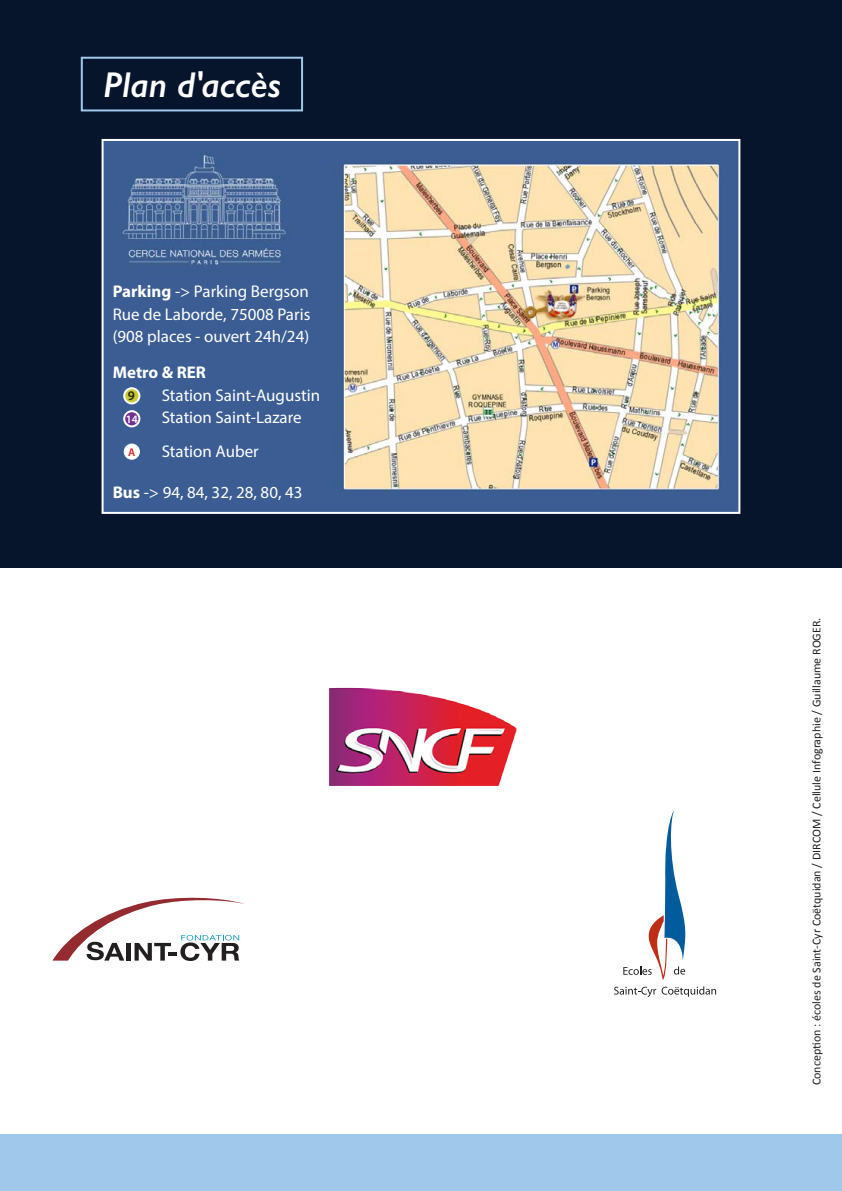
<style>
.page{position:relative;width:842px;height:1191px;background:#fff}
.page>*{position:absolute;margin:0;border:0;box-sizing:border-box;transform-origin:0 0}
.t1{font:italic 600 36px "Gill Sans";color:#fff}
.t2{font:17px/22.6px "Myriad Pro";color:#fff;text-align:justify}
.t3{font:700 17px "Myriad Pro";color:#fff}
.t4{font:600 13.2px "Myriad Pro";color:#231f20}
.t5{font:12px "Calibri";color:#231f20}
.t6{font:600 11.2px "Myriad Pro";color:#fff}
.t7{font:600 11.2px "Myriad Pro";color:#d1232a}
.s1{font-weight:700}
</style>
<div class="page">
<div style="left:0;top:0;width:842px;height:567px;background:#06152c"></div>
<div style="left:0;top:1134px;width:842px;height:57px;background:#a0c8ea"></div>
<img style="left:328px;top:687px;width:189px;height:99px">
<svg style="left:52px;top:897px;width:193px;height:64px"></svg>
<svg style="left:614px;top:986px;width:42px;height:11px"></svg>
<svg style="left:662px;top:986px;width:54px;height:10px"></svg>
<svg style="left:623px;top:809px;width:63px;height:171px"></svg>
<img style="left:105px;top:142px;width:632px;height:369px">
<div style="left:102px;top:139px;width:638px;height:375px;border:2px solid #fff"></div>
<div style="left:124px;top:388px;width:15px;height:15px;background:#c7ca2d;border-radius:50%"></div>
<div style="left:123px;top:387px;width:17px;height:17px;border:2px solid #fff;border-radius:50%"></div>
<div style="left:124px;top:411px;width:15px;height:15px;background:#733193;border-radius:50%"></div>
<div style="left:123px;top:410px;width:17px;height:17px;border:2px solid #fff;border-radius:50%"></div>
<div style="left:124px;top:444px;width:15px;height:15px;background:#fff;border-radius:50%"></div>
<div style="left:124px;top:443px;width:16px;height:17px;border:1px solid #fff;border-radius:50%"></div>
<div style="left:81px;top:57px;width:222px;height:54px;border:2px solid #a0c8ea"></div>
<h1 class="t1" style="left:103px;top:63px;width:180px">Plan d'accès</h1>
<p class="t2" style="left:113px;top:280px;width:199px"><span class="s1">Parking</span> -&gt; Parking Bergson Rue de Laborde, 75008 Paris (908 places - ouvert 24h/24)</p>
<p class="t3" style="left:113px;top:361px;width:95px">Metro &amp; RER</p>
<p class="t2" style="left:162px;top:383px;width:160px">Station Saint-Augustin<br>Station Saint-Lazare</p>
<p class="t2" style="left:162px;top:440px;width:99px">Station Auber</p>
<p class="t2" style="left:113px;top:480px;width:191px"><span class="s1">Bus</span> -&gt; 94, 84, 32, 28, 80, 43</p>
<p class="t4" style="left:128px;top:387px;width:9px">9</p>
<p class="t6" style="left:126px;top:412px;width:14px">14</p>
<p class="t7" style="left:128px;top:445px;width:9px">A</p>
<p class="t5" style="left:809px;top:1085px;width:469px;rotate:-90deg">Conception : écoles de Saint-Cyr Coëtquidan / DIRCOM / Cellule Infographie / Guillaume ROGER.</p>
</div>
